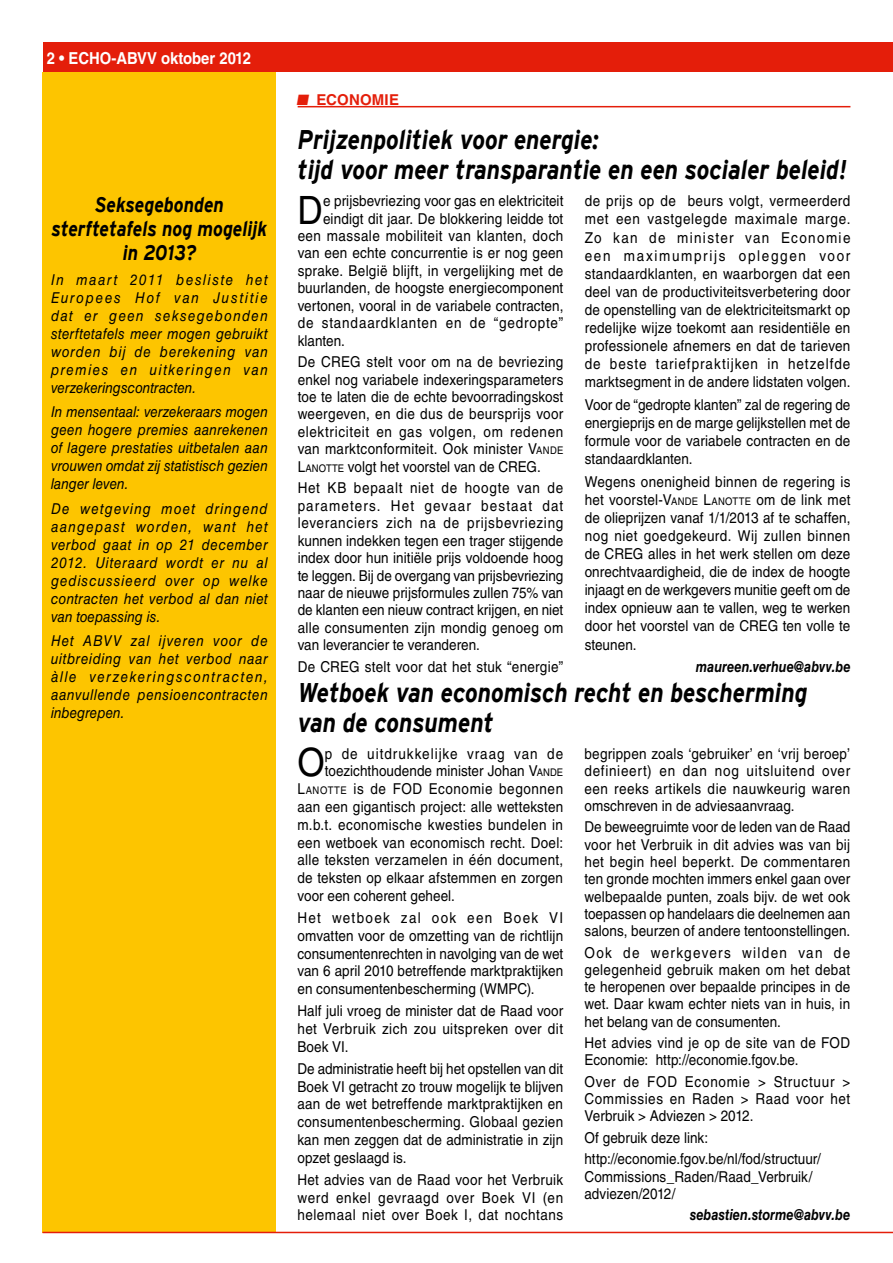
<style>
.page{position:relative;width:893px;height:1263px;background:#fff}
.page>*{position:absolute;margin:0;border:0;box-sizing:border-box;transform-origin:0 0}
.t1{font:39px "Helvetica LT Std";color:#000;scale:.9 1}
.t2{font:italic 700 27px/30px "Interstate";color:#000;scale:.85 1}
.t3{font:italic 700 21px/24px "Interstate";color:#000;text-align:center;scale:.85 1}
.t4{font:700 16.5px "Helvetica LT Std";color:#fff;scale:.9 1}
.t5{font:15px/18.1px "Helvetica LT Std";letter-spacing:.01em;color:#000;text-align:justify;scale:.9 1}
.t6{font:italic 15px/18px "Helvetica LT Std";letter-spacing:.015em;color:#000;text-align:justify;scale:.9 1}
.t7{font:15px "Helvetica LT Std";letter-spacing:.03em;color:#000;scale:.9 1}
.t8{font:italic 700 15px "Helvetica LT Std";letter-spacing:.005em;color:#000;scale:.85 1}
.t9{font:15px "Helvetica LT Std";letter-spacing:.06em;color:#000;scale:.9 1}
.t10{font:15px "Helvetica LT Std";letter-spacing:.04em;color:#000;scale:.9 1}
.t11{font:15px "Helvetica LT Std";letter-spacing:.075em;color:#000;scale:.9 1}
.t12{font:700 15px "Helvetica LT Std";letter-spacing:.01em;color:#e41e0a}
.s1{font-style:inherit}
.s2{font-size:10.5px}
</style>
<div class="page">
<div style="left:43px;top:43px;width:850px;height:29px;background:#e41e0a"></div>
<div style="left:43px;top:72px;width:233px;height:1161px;background:#fdc500"></div>
<hr style="left:43px;top:1232px;width:850px;height:1px;background:#e41e0a">
<hr style="left:298px;top:106px;width:552px;height:1px;background:#e41e0a">
<p class="t4" style="left:47px;top:48px;width:229px">2 • ECHO-ABVV oktober 2012</p>
<h3 class="t3" style="left:52px;top:193px;width:255px">Seksegebonden sterftetafels nog mogelijk in 2013?</h3>
<p class="t6" style="left:51px;top:270px;width:242px">In maart 2011 besliste het Europees Hof van Justitie dat er geen seksegebonden sterftetafels meer mogen gebruikt worden bij de berekening van premies en uitkeringen van verzekeringscontracten.</p>
<p class="t6" style="left:51px;top:403px;width:242px">In mensentaal: verzekeraars mogen geen hogere premies aanrekenen of lagere prestaties uitbetalen aan vrouwen omdat zij statistisch gezien langer leven.</p>
<p class="t6" style="left:51px;top:499px;width:242px">De wetgeving moet dringend aangepast worden, want het verbod gaat in op 21 december 2012. Uiteraard wordt er nu al gediscussieerd over op welke contracten het verbod al dan niet van toepassing is.</p>
<p class="t6" style="left:51px;top:632px;width:242px">Het ABVV zal ijveren voor de uitbreiding van het verbod naar àlle verzekeringscontracten, aanvullende pensioencontracten inbegrepen.</p>
<p class="t12" style="left:297px;top:90px;width:104px">■ ECONOMIE</p>
<h2 class="t2" style="left:298px;top:124px;width:648px">Prijzenpolitiek voor energie:<br>tijd voor meer transparantie en een socialer beleid!</h2>
<h1 class="t1" style="left:298px;top:187px;width:30px">D</h1>
<p class="t5" style="left:323px;top:192px;width:269px">e prijsbevriezing voor gas en elektriciteit</p>
<p class="t5" style="left:585px;top:192px;width:297px">de prijs op de beurs volgt, vermeerderd met een vastgelegde maximale marge.<br>Zo kan de minister van Economie een maximumprijs opleggen voor standaardklanten, en waarborgen dat een deel van de productiviteitsverbetering door de openstelling van de elektriciteitsmarkt op redelijke wijze toekomt aan residentiële en professionele afnemers en dat de tarieven de beste tariefpraktijken in hetzelfde marktsegment in de andere lidstaten volgen.</p>
<p class="t5" style="left:585px;top:395px;width:297px">Voor de “gedropte klanten” zal de regering de energieprijs en de marge gelijkstellen met de formule voor de variabele contracten en de standaardklanten.</p>
<p class="t5" style="left:585px;top:472px;width:297px">Wegens onenigheid binnen de regering is het voorstel-<span class="s1">V</span><span class="s2">ANDE</span> <span class="s1">L</span><span class="s2">ANOTTE</span> om de link met de olieprijzen vanaf 1/1/2013 af te schaffen, nog niet goedgekeurd. Wij zullen binnen de CREG alles in het werk stellen om deze onrechtvaardigheid, die de index de hoogte injaagt en de werkgevers munitie geeft om de index opnieuw aan te vallen, weg te werken door het voorstel van de CREG ten volle te steunen.</p>
<p class="t8" style="left:696px;top:657px;width:183px">maureen.verhue@abvv.be</p>
<h2 class="t2" style="left:298px;top:677px;width:601px">Wetboek van economisch recht en bescherming van de consument</h2>
<h1 class="t1" style="left:297px;top:740px;width:32px">O</h1>
<p class="t11" style="left:325px;top:745px;width:266px">p de uitdrukkelijke vraag van de</p>
<p class="t5" style="left:323px;top:209px;width:269px">eindigt dit jaar. De blokkering leidde tot</p>
<p class="t7" style="left:298px;top:227px;width:297px">een massale mobiliteit van klanten, doch</p>
<p class="t5" style="left:298px;top:244px;width:297px">van een echte concurrentie is er nog geen</p>
<p class="t5" style="left:298px;top:261px;width:297px">sprake. België blijft, in vergelijking met de</p>
<p class="t5" style="left:298px;top:279px;width:297px">buurlanden, de hoogste energiecomponent</p>
<p class="t5" style="left:298px;top:296px;width:297px">vertonen, vooral in de variabele contracten,</p>
<p class="t9" style="left:298px;top:314px;width:297px">de standaardklanten en de “gedropte”</p>
<p class="t5" style="left:298px;top:331px;width:54px">klanten.</p>
<p class="t5" style="left:298px;top:353px;width:297px;line-height:17.4px">De CREG stelt voor om na de bevriezing enkel nog variabele indexeringsparameters toe te laten die de echte bevoorradingskost weergeven, en die dus de beursprijs voor elektriciteit en gas volgen, om redenen van marktconformiteit. Ook minister <span class="s1">V</span><span class="s2">ANDE </span><span class="s1">L</span><span class="s2">ANOTTE</span> volgt het voorstel van de CREG.</p>
<p class="t5" style="left:298px;top:479px;width:297px;line-height:17.4px">Het KB bepaalt niet de hoogte van de parameters. Het gevaar bestaat dat leveranciers zich na de prijsbevriezing kunnen indekken tegen een trager stijgende index door hun initiële prijs voldoende hoog te leggen. Bij de overgang van prijsbevriezing naar de nieuwe prijsformules zullen 75% van de klanten een nieuw contract krijgen, en niet alle consumenten zijn mondig genoeg om van leverancier te veranderen.</p>
<p class="t5" style="left:298px;top:657px;width:297px">De CREG stelt voor dat het stuk “energie”</p>
<p class="t5" style="left:584px;top:745px;width:297px;line-height:17.2px">begrippen zoals ‘gebruiker’ en ‘vrij beroep’ definieert) en dan nog uitsluitend over een reeks artikels die nauwkeurig waren omschreven in de adviesaanvraag.</p>
<p class="t5" style="left:584px;top:818px;width:297px;line-height:17.2px">De beweegruimte voor de leden van de Raad voor het Verbruik in dit advies was van bij het begin heel beperkt. De commentaren ten gronde mochten immers enkel gaan over welbepaalde punten, zoals bijv. de wet ook toepassen op handelaars die deelnemen aan salons, beurzen of andere tentoonstellingen.</p>
<p class="t5" style="left:584px;top:943px;width:297px;line-height:17.2px">Ook de werkgevers wilden van de gelegenheid gebruik maken om het debat te heropenen over bepaalde principes in de wet. Daar kwam echter niets van in huis, in het belang van de consumenten.</p>
<p class="t5" style="left:584px;top:1034px;width:297px;line-height:17.2px">Het advies vind je op de site van de FOD<br>Economie: http://economie.fgov.be.</p>
<p class="t5" style="left:584px;top:1073px;width:297px;line-height:17.2px">Over de FOD Economie &gt; Structuur &gt; Commissies en Raden &gt; Raad voor het Verbruik &gt; Adviezen &gt; 2012.</p>
<p class="t5" style="left:584px;top:1127px;width:264px;line-height:21.5px">Of gebruik deze link: http://economie.fgov.be/nl/fod/structuur/</p>
<p class="t5" style="left:584px;top:1168px;width:255px;line-height:17.2px">Commissions_Raden/Raad_Verbruik/ adviezen/2012/</p>
<p class="t8" style="left:690px;top:1206px;width:190px">sebastien.storme@abvv.be</p>
<p class="t5" style="left:325px;top:762px;width:266px">toezichthoudende minister Johan <span class="s1">V</span><span class="s2">ANDE</span></p>
<p class="t10" style="left:297px;top:780px;width:297px"><span class="s1">L</span><span class="s2">ANOTTE</span> is de FOD Economie begonnen</p>
<p class="t5" style="left:297px;top:798px;width:297px">aan een gigantisch project: alle wetteksten</p>
<p class="t7" style="left:297px;top:816px;width:297px">m.b.t. economische kwesties bundelen in</p>
<p class="t5" style="left:297px;top:833px;width:297px">een wetboek van economisch recht. Doel:</p>
<p class="t5" style="left:297px;top:851px;width:297px">alle teksten verzamelen in één document,</p>
<p class="t5" style="left:297px;top:869px;width:297px">de teksten op elkaar afstemmen en zorgen</p>
<p class="t5" style="left:297px;top:887px;width:177px">voor een coherent geheel.</p>
<p class="t5" style="left:297px;top:909px;width:297px">Het wetboek zal ook een Boek VI omvatten voor de omzetting van de richtlijn consumentenrechten in navolging van de wet van 6 april 2010 betreffende marktpraktijken en consumentenbescherming (WMPC).</p>
<p class="t5" style="left:297px;top:1002px;width:297px">Half juli vroeg de minister dat de Raad voor het Verbruik zich zou uitspreken over dit Boek VI.</p>
<p class="t5" style="left:297px;top:1060px;width:297px">De administratie heeft bij het opstellen van dit Boek VI getracht zo trouw mogelijk te blijven aan de wet betreffende marktpraktijken en consumentenbescherming. Globaal gezien kan men zeggen dat de administratie in zijn opzet geslaagd is.</p>
<p class="t5" style="left:297px;top:1171px;width:297px">Het advies van de Raad voor het Verbruik werd enkel gevraagd over Boek VI (en helemaal niet over Boek I, dat nochtans</p>
</div>
